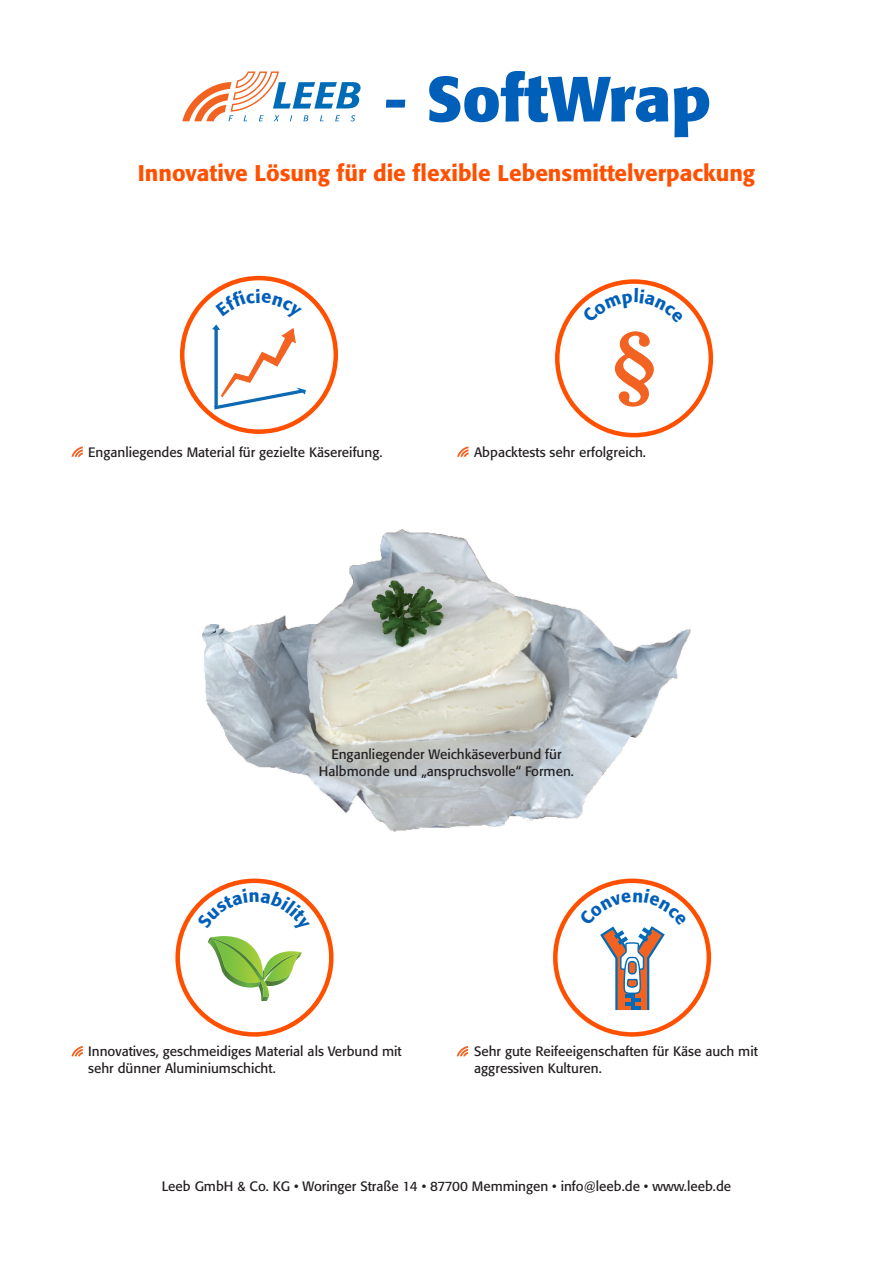
<style>
.page{position:relative;width:893px;height:1263px;background:#fff}
.page>*{position:absolute;margin:0;border:0;box-sizing:border-box;transform-origin:0 0}
.t1{font:700 63px "Formata";color:#005fb9}
.t2{font:500 22.5px "Formata";color:#ff5000}
.t3{font:13.5px/16.2px "Formata";color:#231f20}
.s1{font-weight:500}
</style>
<div class="page">
<svg style="left:182px;top:71px;width:179px;height:50px"></svg>
<div style="left:180px;top:276px;width:158px;height:158px;border:4px solid #ff5000;border-radius:50%"></div>
<svg style="left:615px;top:331px;width:39px;height:76px"></svg>
<div style="left:555px;top:279px;width:158px;height:158px;border:4px solid #ff5000;border-radius:50%"></div>
<div style="left:175px;top:878px;width:159px;height:159px;border:4px solid #ff5000;border-radius:50%"></div>
<div style="left:553px;top:878px;width:158px;height:159px;border:4px solid #ff5000;border-radius:50%"></div>
<svg style="left:457px;top:446px;width:11px;height:11px"></svg>
<svg style="left:71px;top:446px;width:12px;height:11px"></svg>
<svg style="left:71px;top:1046px;width:12px;height:10px"></svg>
<svg style="left:457px;top:1046px;width:11px;height:10px"></svg>
<img style="left:203px;top:530px;width:487px;height:302px">
<svg style="left:197px;top:888px;width:113px;height:113px"></svg>
<svg style="left:579px;top:889px;width:108px;height:122px"></svg>
<svg style="left:582px;top:288px;width:102px;height:17px"></svg>
<svg style="left:212px;top:288px;width:94px;height:122px"></svg>
<p class="t1" style="left:384px;top:60px;width:328px"><span class="s1">-</span> SoftWrap</p>
<p class="t2" style="left:138px;top:160px;width:619px">Innovative Lösung für die flexible Lebensmittelverpackung</p>
<p class="t3" style="left:88px;top:444px;width:296px">Enganliegendes Material für gezielte Käsereifung.</p>
<p class="t3" style="left:474px;top:444px;width:173px">Abpacktests sehr erfolgreich.</p>
<p class="t3" style="left:319px;top:746px;width:257px;text-align:center">Enganliegender Weichkäseverbund für<br>Halbmonde und „anspruchsvolle“ Formen.</p>
<p class="t3" style="left:88px;top:1043px;width:315px">Innovatives, geschmeidiges Material als Verbund mit sehr dünner Aluminiumschicht.</p>
<p class="t3" style="left:474px;top:1043px;width:285px">Sehr gute Reifeeigenschaften für Käse auch mit aggressiven Kulturen.</p>
<p class="t3" style="left:162px;top:1178px;width:571px">Leeb GmbH &amp; Co. KG • Woringer Straße 14 • 87700 Memmingen • info@leeb.de • www.leeb.de</p>
</div>
